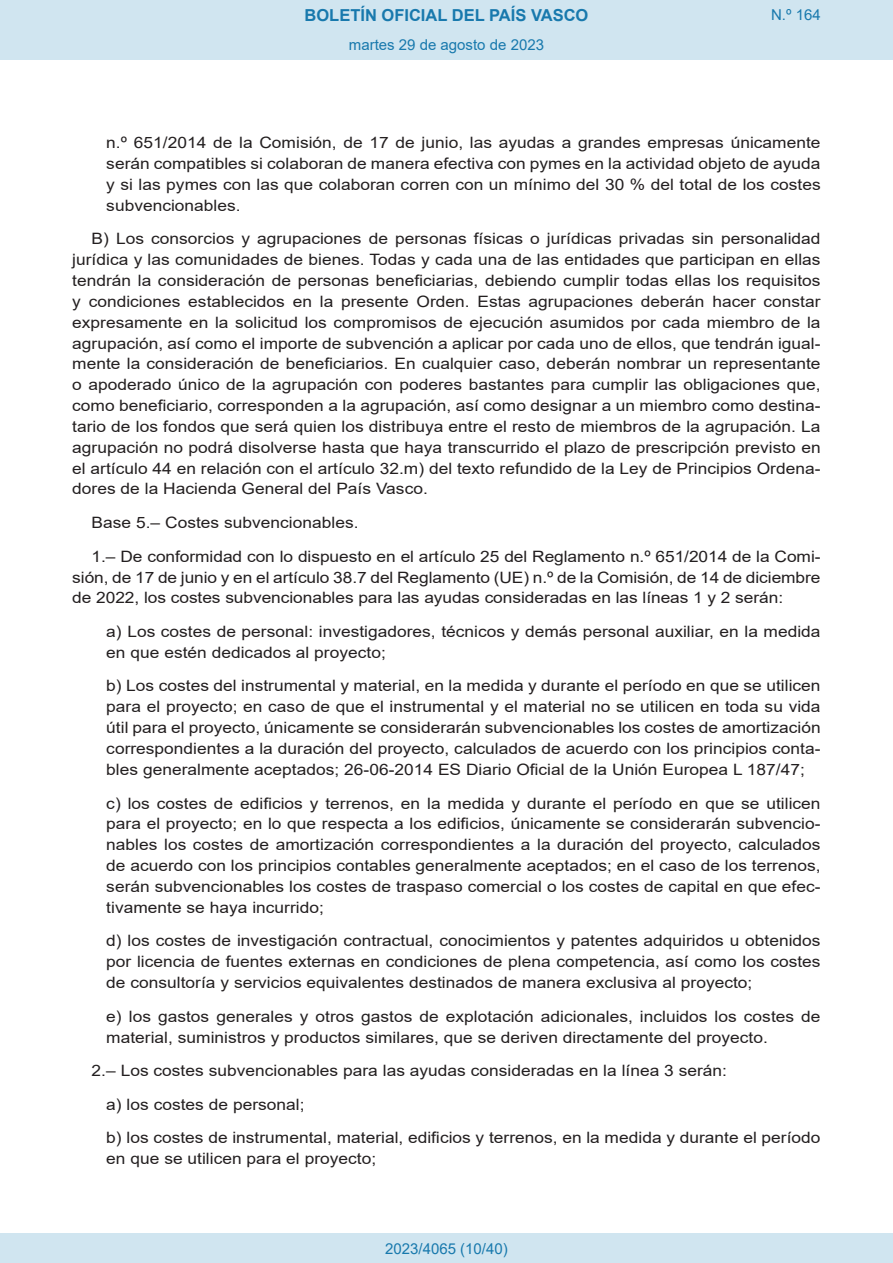
<style>
.page{position:relative;width:893px;height:1263px;background:#fff}
.page>*{position:absolute;margin:0;border:0;box-sizing:border-box;transform-origin:0 0}
.t1{font:700 16.5px "Arial";color:#1879ad}
.BOPVDetalle1{font:15.6px/20.9px "Arial";color:#231f20;text-align:justify;scale:1.11 1}
.BOPVDetalle{font:15.6px/20.9px "Arial";color:#231f20;text-align:justify;scale:1.11 1}
.Paginacion_Centro{font:15px "Arial";color:#1879ad}
</style>
<div class="page">
<div style="left:0;top:0;width:893px;height:60px;background:#d0e5f0"></div>
<div style="left:0;top:1233px;width:893px;height:30px;background:#d0e5f0"></div>
<p class="t1" style="left:305px;top:3px;width:285px">BOLETÍN OFICIAL DEL PAÍS VASCO</p>
<p class="Paginacion_Centro" style="left:349px;top:35px;width:197px">martes 29 de agosto de 2023</p>
<p class="Paginacion_Centro" style="left:771px;top:5px;width:51px">N.º 164</p>
<p class="BOPVDetalle1" style="left:106px;top:132px;width:645px">n.º 651/2014 de la Comisión, de 17 de junio, las ayudas a grandes empresas únicamente serán compatibles si colaboran de manera efectiva con pymes en la actividad objeto de ayuda y si las pymes con las que colaboran corren con un mínimo del 30 % del total de los costes subvencionables.</p>
<p class="BOPVDetalle" style="left:72px;top:228px;width:676px;text-indent:19px">B) Los consorcios y agrupaciones de personas físicas o jurídicas privadas sin personalidad jurídica y las comunidades de bienes. Todas y cada una de las entidades que participan en ellas tendrán la consideración de personas beneficiarias, debiendo cumplir todas ellas los requisitos y condiciones establecidos en la presente Orden. Estas agrupaciones deberán hacer constar expresamente en la solicitud los compromisos de ejecución asumidos por cada miembro de la agrupación, así como el importe de subvención a aplicar por cada uno de ellos, que tendrán igual&shy;mente la consideración de beneficiarios. En cualquier caso, deberán nombrar un representante o apoderado único de la agrupación con poderes bastantes para cumplir las obligaciones que, como beneficiario, corresponden a la agrupación, así como designar a un miembro como destina&shy;tario de los fondos que será quien los distribuya entre el resto de miembros de la agrupación. La agrupación no podrá disolverse hasta que haya transcurrido el plazo de prescripción previsto en el artículo 44 en relación con el artículo 32.m) del texto refundido de la Ley de Principios Ordena&shy;dores de la Hacienda General del País Vasco.</p>
<p class="BOPVDetalle" style="left:92px;top:512px;width:242px">Base 5.– Costes subvencionables.</p>
<p class="BOPVDetalle" style="left:72px;top:546px;width:676px;text-indent:19px">1.– De conformidad con lo dispuesto en el artículo 25 del Reglamento n.º 651/2014 de la Comi&shy;sión, de 17 de junio y en el artículo 38.7 del Reglamento (UE) n.º de la Comisión, de 14 de diciembre de 2022, los costes subvencionables para las ayudas consideradas en las líneas 1 y 2 serán:</p>
<p class="BOPVDetalle1" style="left:106px;top:621px;width:645px">a) Los costes de personal: investigadores, técnicos y demás personal auxiliar, en la medida en que estén dedicados al proyecto;</p>
<p class="BOPVDetalle1" style="left:106px;top:675px;width:645px">b) Los costes del instrumental y material, en la medida y durante el período en que se utilicen para el proyecto; en caso de que el instrumental y el material no se utilicen en toda su vida útil para el proyecto, únicamente se considerarán subvencionables los costes de amortización correspondientes a la duración del proyecto, calculados de acuerdo con los principios conta&shy;bles generalmente aceptados; 26-06-2014 ES Diario Oficial de la Unión Europea L 187/47;</p>
<p class="BOPVDetalle1" style="left:106px;top:792px;width:645px">c) los costes de edificios y terrenos, en la medida y durante el período en que se utilicen para el proyecto; en lo que respecta a los edificios, únicamente se considerarán subvencio&shy;nables los costes de amortización correspondientes a la duración del proyecto, calculados de acuerdo con los principios contables generalmente aceptados; en el caso de los terrenos, serán subvencionables los costes de traspaso comercial o los costes de capital en que efec&shy;tivamente se haya incurrido;</p>
<p class="BOPVDetalle1" style="left:106px;top:930px;width:645px">d) los costes de investigación contractual, conocimientos y patentes adquiridos u obtenidos por licencia de fuentes externas en condiciones de plena competencia, así como los costes de consultoría y servicios equivalentes destinados de manera exclusiva al proyecto;</p>
<p class="BOPVDetalle1" style="left:106px;top:1006px;width:645px">e) los gastos generales y otros gastos de explotación adicionales, incluidos los costes de material, suministros y productos similares, que se deriven directamente del proyecto.</p>
<p class="BOPVDetalle" style="left:92px;top:1060px;width:574px">2.– Los costes subvencionables para las ayudas consideradas en la línea 3 serán:</p>
<p class="BOPVDetalle1" style="left:106px;top:1094px;width:180px">a) los costes de personal;</p>
<p class="BOPVDetalle1" style="left:106px;top:1127px;width:645px">b) los costes de instrumental, material, edificios y terrenos, en la medida y durante el período en que se utilicen para el proyecto;</p>
<p class="Paginacion_Centro" style="left:385px;top:1238px;width:124px">2023/4065 (10/40)</p>
</div>
